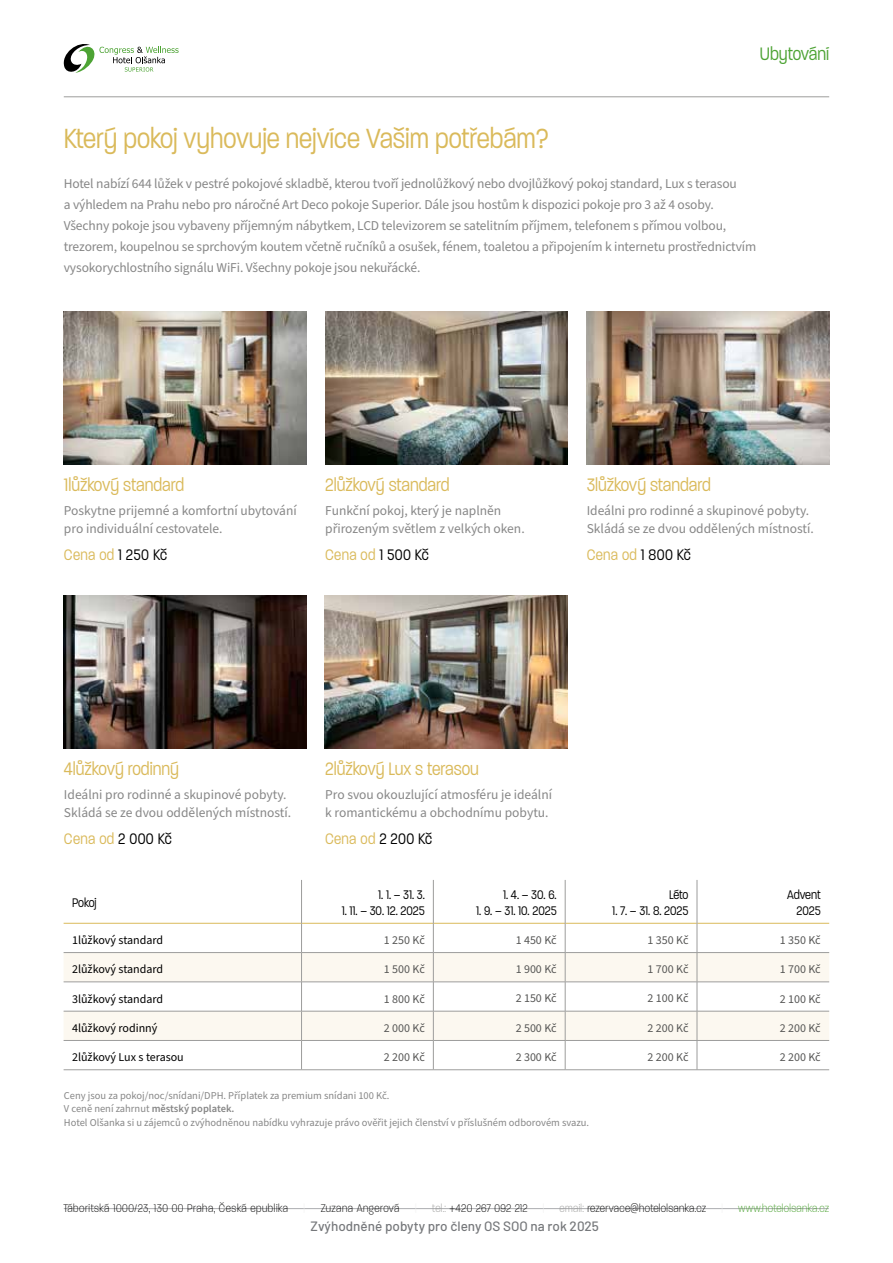
<style>
.page{position:relative;width:893px;height:1263px;background:#fff}
.page>*{position:absolute;margin:0;border:0;box-sizing:border-box;transform-origin:0 0}
.t1{font:300 30px "Paralucent Condensed";color:#daba5b}
.t2{font:300 19.5px "Paralucent Condensed";color:#daba5b}
.t3{font:300 19.5px "Paralucent Condensed";color:#4da334}
.t4{font:300 16.5px "Paralucent Condensed";letter-spacing:.02em;color:#daba5b}
.t5{font:13.5px/18px "Source Sans Pro";letter-spacing:-.01em;color:#878787}
.t6{font:300 13.5px/16.2px "Paralucent Condensed";color:#000;text-align:right}
.t7{font:500 13.5px "Barlow";color:#76787b}
.t8{font:12px "Source Sans Pro";color:#575756}
.t9{font:12px "Source Sans Pro";color:#000}
.t10{font:200 12px "Paralucent Condensed";letter-spacing:.05em;color:#000}
.t11{font:200 12px "Paralucent Condensed";letter-spacing:.03em;color:#000}
.t12{font:200 12px "Paralucent Condensed";letter-spacing:.03em;color:#4da334}
.t13{font:200 12px "Paralucent Condensed";color:#ededed}
.t14{font:10.5px/13.5px "Source Sans Pro";color:#878787}
.s1{color:#000}
.s2{font-weight:600}
.s3{color:#9d9d9c}
</style>
<div class="page">
<hr style="left:64px;top:1208px;width:765px;height:1px;background:#acadb1">
<hr style="left:64px;top:97px;width:765px;height:1px;background:#9d9d9c">
<svg style="left:63px;top:44px;width:116px;height:29px"></svg>
<svg style="left:64px;top:953px;width:765px;height:87px;fill:#fcf8f0"></svg>
<hr style="left:64px;top:923px;width:237px;height:1px;background:#daba5b">
<hr style="left:302px;top:923px;width:131px;height:1px;background:#daba5b">
<hr style="left:434px;top:923px;width:131px;height:1px;background:#daba5b">
<hr style="left:565px;top:923px;width:132px;height:1px;background:#daba5b">
<hr style="left:697px;top:923px;width:132px;height:1px;background:#daba5b">
<hr style="left:64px;top:952px;width:238px;height:1px;background:#9d9d9c">
<hr style="left:302px;top:952px;width:131px;height:1px;background:#9d9d9c">
<hr style="left:433px;top:952px;width:132px;height:1px;background:#9d9d9c">
<hr style="left:565px;top:952px;width:132px;height:1px;background:#9d9d9c">
<hr style="left:697px;top:952px;width:132px;height:1px;background:#9d9d9c">
<hr style="left:64px;top:981px;width:238px;height:1px;background:#9d9d9c">
<hr style="left:302px;top:981px;width:131px;height:1px;background:#9d9d9c">
<hr style="left:433px;top:981px;width:132px;height:1px;background:#9d9d9c">
<hr style="left:565px;top:981px;width:132px;height:1px;background:#9d9d9c">
<hr style="left:697px;top:981px;width:132px;height:1px;background:#9d9d9c">
<hr style="left:64px;top:1011px;width:238px;height:1px;background:#9d9d9c">
<hr style="left:302px;top:1011px;width:131px;height:1px;background:#9d9d9c">
<hr style="left:433px;top:1011px;width:132px;height:1px;background:#9d9d9c">
<hr style="left:565px;top:1011px;width:132px;height:1px;background:#9d9d9c">
<hr style="left:697px;top:1011px;width:132px;height:1px;background:#9d9d9c">
<hr style="left:64px;top:1040px;width:238px;height:1px;background:#9d9d9c">
<hr style="left:302px;top:1040px;width:131px;height:1px;background:#9d9d9c">
<hr style="left:433px;top:1040px;width:132px;height:1px;background:#9d9d9c">
<hr style="left:565px;top:1040px;width:132px;height:1px;background:#9d9d9c">
<hr style="left:697px;top:1040px;width:132px;height:1px;background:#9d9d9c">
<hr style="left:64px;top:1069px;width:238px;height:1px;background:#9d9d9c">
<hr style="left:302px;top:1069px;width:131px;height:1px;background:#9d9d9c">
<hr style="left:433px;top:1069px;width:132px;height:1px;background:#9d9d9c">
<hr style="left:565px;top:1069px;width:132px;height:1px;background:#9d9d9c">
<hr style="left:697px;top:1069px;width:132px;height:1px;background:#9d9d9c">
<hr style="left:301px;top:880px;width:1px;height:43px;background:#9d9d9c">
<hr style="left:433px;top:880px;width:1px;height:43px;background:#9d9d9c">
<hr style="left:565px;top:880px;width:1px;height:43px;background:#9d9d9c">
<hr style="left:697px;top:880px;width:1px;height:43px;background:#9d9d9c">
<svg style="left:301px;top:923px;width:1px;height:146px"></svg>
<svg style="left:433px;top:923px;width:1px;height:146px"></svg>
<svg style="left:565px;top:923px;width:1px;height:146px"></svg>
<svg style="left:697px;top:923px;width:1px;height:146px"></svg>
<img style="left:325px;top:311px;width:243px;height:153px">
<img style="left:325px;top:596px;width:243px;height:152px">
<img style="left:586px;top:311px;width:243px;height:153px">
<img style="left:64px;top:596px;width:243px;height:152px">
<img style="left:64px;top:311px;width:243px;height:153px">
<h2 class="t3" style="left:760px;top:43px;width:71px">Ubytování</h2>
<h1 class="t1" style="left:64px;top:121px;width:486px">Který pokoj vyhovuje nejvíce Vašim potřebám?</h1>
<p class="t5" style="left:64px;top:174px;width:694px;line-height:21px">Hotel nabízí 644 lůžek v pestré pokojové skladbě, kterou tvoří jednolůžkový nebo dvojlůžkový pokoj standard, Lux s terasou<br>a výhledem na Prahu nebo pro náročné Art Deco pokoje Superior. Dále jsou hostům k dispozici pokoje pro 3 až 4 osoby.<br>Všechny pokoje jsou vybaveny příjemným nábytkem, LCD televizorem se satelitním příjmem, telefonem s přímou volbou, trezorem, koupelnou se sprchovým koutem včetně ručníků a osušek, fénem, toaletou a připojením k internetu prostřednictvím vysokorychlostního signálu WiFi. Všechny pokoje jsou nekuřácké.</p>
<h2 class="t2" style="left:64px;top:474px;width:122px">1lůžkový standard</h2>
<p class="t5" style="left:64px;top:502px;width:234px">Poskytne prijemné a komfortní ubytování pro individuální cestovatele.</p>
<p class="t4" style="left:64px;top:545px;width:105px">Cena od <span class="s1">1 250 Kč</span></p>
<h2 class="t2" style="left:325px;top:474px;width:126px">2lůžkový standard</h2>
<p class="t5" style="left:325px;top:502px;width:201px">Funkční pokoj, který je naplněn přirozeným světlem z velkých oken.</p>
<p class="t4" style="left:325px;top:545px;width:105px">Cena od <span class="s1">1 500 Kč</span></p>
<h2 class="t2" style="left:587px;top:474px;width:126px">3lůžkový standard</h2>
<p class="t5" style="left:587px;top:502px;width:229px">Ideálni pro rodinné a skupinové pobyty.<br>Skládá se ze dvou oddělených místností.</p>
<p class="t4" style="left:587px;top:545px;width:106px">Cena od <span class="s1">1 800 Kč</span></p>
<h2 class="t2" style="left:64px;top:758px;width:116px">4lůžkový rodinný</h2>
<p class="t5" style="left:64px;top:786px;width:229px">Ideálni pro rodinné a skupinové pobyty.<br>Skládá se ze dvou oddělených místností.</p>
<p class="t4" style="left:64px;top:829px;width:109px">Cena od <span class="s1">2 000 Kč</span></p>
<p class="t6" style="left:72px;top:894px;width:26px">Pokoj</p>
<h2 class="t2" style="left:325px;top:758px;width:155px">2lůžkový Lux s terasou</h2>
<p class="t5" style="left:325px;top:786px;width:228px">Pro svou okouzlující atmosféru je ideální k romantickému a obchodnímu pobytu.</p>
<p class="t4" style="left:325px;top:829px;width:109px">Cena od <span class="s1">2 200 Kč</span></p>
<p class="t6" style="left:378px;top:886px;width:48px">1. 1. – 31. 3.</p>
<p class="t6" style="left:342px;top:902px;width:85px">1. 11. – 30. 12. 2025</p>
<p class="t6" style="left:503px;top:886px;width:55px">1. 4. – 30. 6.</p>
<p class="t6" style="left:476px;top:902px;width:82px">1. 9. – 31. 10. 2025</p>
<p class="t6" style="left:669px;top:886px;width:21px">Léto</p>
<p class="t6" style="left:612px;top:902px;width:78px">1. 7. – 31. 8. 2025</p>
<p class="t6" style="left:787px;top:886px;width:35px">Advent<br>2025</p>
<p class="t9" style="left:72px;top:932px;width:93px">1lůžkový standard</p>
<p class="t8" style="left:384px;top:932px;width:42px">1 250 Kč</p>
<p class="t8" style="left:516px;top:932px;width:42px">1 450 Kč</p>
<p class="t8" style="left:647px;top:932px;width:42px">1 350 Kč</p>
<p class="t8" style="left:780px;top:932px;width:42px">1 350 Kč</p>
<p class="t9" style="left:72px;top:961px;width:93px">2lůžkový standard</p>
<p class="t8" style="left:384px;top:961px;width:42px">1 500 Kč</p>
<p class="t8" style="left:516px;top:961px;width:42px">1 900 Kč</p>
<p class="t8" style="left:647px;top:961px;width:42px">1 700 Kč</p>
<p class="t8" style="left:780px;top:961px;width:42px">1 700 Kč</p>
<p class="t9" style="left:72px;top:991px;width:93px">3lůžkový standard</p>
<p class="t8" style="left:384px;top:991px;width:42px">1 800 Kč</p>
<p class="t8" style="left:516px;top:990px;width:42px">2 150 Kč</p>
<p class="t8" style="left:647px;top:990px;width:42px">2 100 Kč</p>
<p class="t8" style="left:780px;top:991px;width:42px">2 100 Kč</p>
<p class="t9" style="left:72px;top:1020px;width:87px">4lůžkový rodinný</p>
<p class="t8" style="left:384px;top:1020px;width:42px">2 000 Kč</p>
<p class="t8" style="left:516px;top:1020px;width:42px">2 500 Kč</p>
<p class="t8" style="left:647px;top:1020px;width:42px">2 200 Kč</p>
<p class="t8" style="left:780px;top:1020px;width:42px">2 200 Kč</p>
<p class="t9" style="left:72px;top:1049px;width:113px">2lůžkový Lux s terasou</p>
<p class="t8" style="left:384px;top:1049px;width:42px">2 200 Kč</p>
<p class="t8" style="left:516px;top:1049px;width:42px">2 300 Kč</p>
<p class="t8" style="left:647px;top:1049px;width:42px">2 200 Kč</p>
<p class="t8" style="left:780px;top:1049px;width:42px">2 200 Kč</p>
<p class="t14" style="left:64px;top:1089px;width:527px">Ceny jsou za pokoj/noc/snídani/DPH. Příplatek za premium snídani 100 Kč.<br>V ceně není zahrnut <span class="s2">městský poplatek.<br></span>Hotel Olšanka si u zájemců o zvýhodněnou nabídku vyhrazuje právo ověřit jejich členství v příslušném odborovém svazu.</p>
<p class="t10" style="left:64px;top:1201px;width:226px">Táboritská 1000/23, 130 00 Praha, Česká epublika</p>
<p class="t10" style="left:321px;top:1201px;width:80px">Zuzana Angerová</p>
<p class="t11" style="left:432px;top:1201px;width:97px"><span class="s3">tel.:</span> +420 267 092 212</p>
<p class="t13" style="left:543px;top:1201px;width:3px">|</p>
<p class="t11" style="left:560px;top:1201px;width:148px"><span class="s3">email:</span> rezervace@hotelolsanka.cz</p>
<p class="t12" style="left:738px;top:1201px;width:93px">www.hotelolsanka.cz</p>
<p class="t7" style="left:311px;top:1218px;width:290px">Zvýhodněné pobyty pro členy OS SOO na rok 2025</p>
</div>
